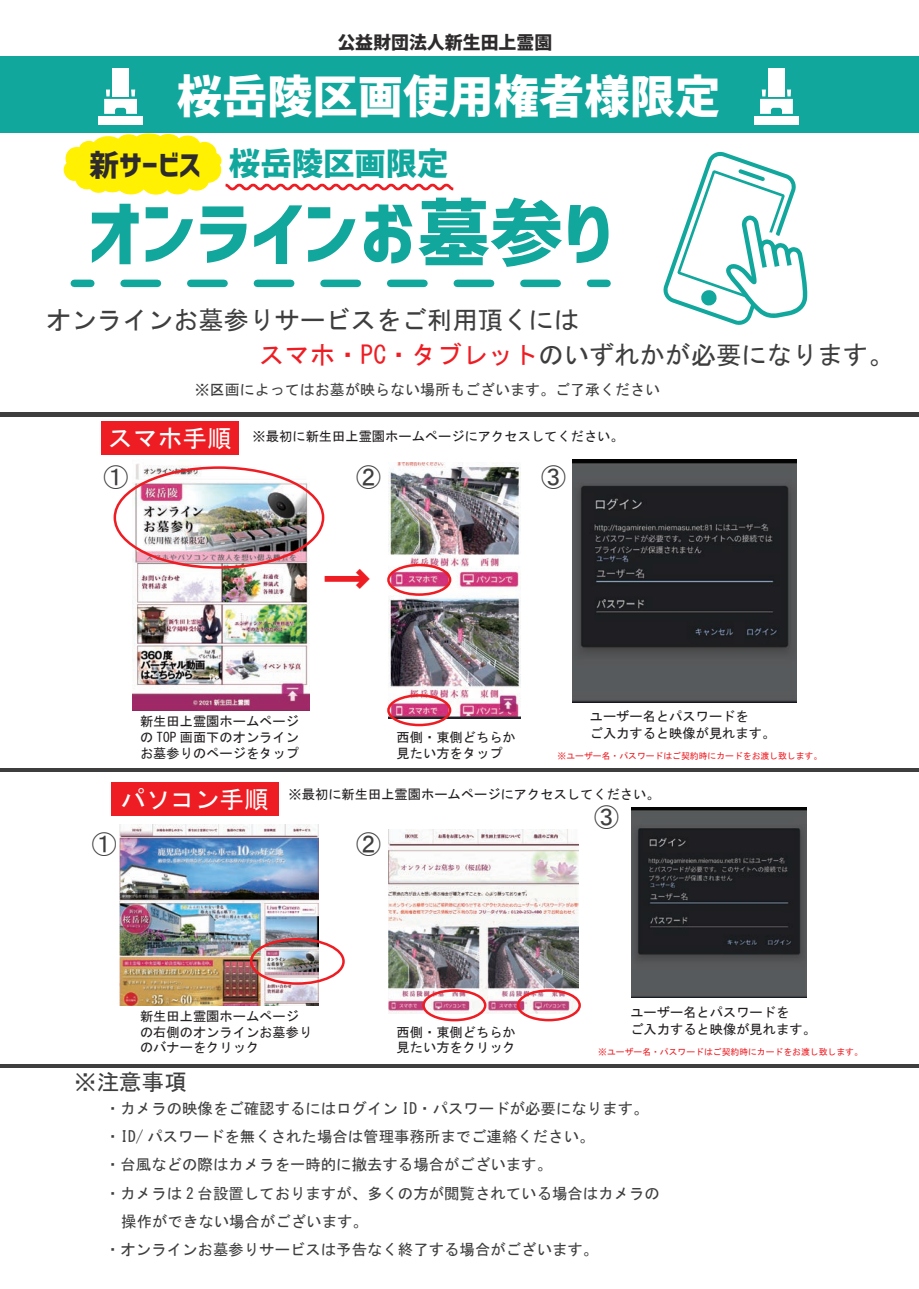
<style>
.page{position:relative;width:919px;height:1289px;background:#fff}
.page>*{position:absolute;margin:0;border:0;box-sizing:border-box;transform-origin:0 0}
.t1{font:72.9px "Corporate Logo Bold";color:#12a79d}
.t2{font:47.85px "HG Soei Kakugothic UB";color:#ee1d23}
.t3{font:45.3px "Corporate Logo Bold";color:#fff}
.t4{font:31.35px "Corporate Logo Bold";color:#12a79d}
.t5{font:29.55px "Corporate Logo Bold";color:#2e2b2c}
.t6{font:25.35px "MS Gothic";color:#3e3e3f}
.t7{font:24.75px "MS Gothic";color:#fff}
.t8{font:24.75px "MS Gothic";color:#3e3e3f}
.t9{font:22.5px "MS Gothic";color:#3e3e3f}
.t10{font:17.85px "Corporate Logo Bold";color:#2e2b2c}
.t11{font:15.45px/28.3px "MS Gothic";color:#3e3e3f}
.t12{font:15px "MS Gothic";color:#3e3e3f}
.t13{font:13.2px/15.8px "MS Gothic";color:#231f20}
.t14{font:8.85px "MS Gothic";color:#ee1d23}
.s1{color:#ee1d23}
</style>
<div class="page">
<div style="left:101px;top:421px;width:138px;height:33px;background:#ee1d23"></div>
<div style="left:0;top:56px;width:918px;height:77px;background:#12a79d"></div>
<div style="left:111px;top:782px;width:167px;height:33px;background:#ee1d23"></div>
<div style="left:74px;top:279px;width:17px;height:8px;background:#12a79d"></div>
<svg style="left:124px;top:279px;width:437px;height:8px"></svg>
<div style="left:590px;top:279px;width:17px;height:8px;background:#12a79d"></div>
<div style="left:754px;top:116px;width:44px;height:9px;background:#fff"></div>
<div style="left:768px;top:68px;width:16px;height:28px;background:#fff"></div>
<svg style="left:760px;top:89px;width:32px;height:25px"></svg>
<div style="left:99px;top:116px;width:43px;height:9px;background:#fff"></div>
<div style="left:112px;top:68px;width:17px;height:28px;background:#fff"></div>
<svg style="left:104px;top:89px;width:33px;height:25px"></svg>
<svg style="left:663px;top:151px;width:145px;height:174px"></svg>
<hr style="left:0;top:412px;width:918px;height:4px;background:#3e3e3f">
<hr style="left:0;top:768px;width:918px;height:3px;background:#3e3e3f">
<hr style="left:0;top:1064px;width:918px;height:3px;background:#3e3e3f">
<img style="left:388px;top:462px;width:132px;height:256px">
<img style="left:133px;top:464px;width:176px;height:246px">
<div style="left:113px;top:466px;width:211px;height:103px;border:3px solid #ee1d23;border-radius:50%"></div>
<div style="left:387px;top:563px;width:64px;height:33px;border:3px solid #ee1d23;border-radius:50%"></div>
<div style="left:387px;top:694px;width:64px;height:32px;border:3px solid #ee1d23;border-radius:50%"></div>
<img style="left:572px;top:459px;width:224px;height:244px">
<img style="left:631px;top:807px;width:175px;height:190px">
<img style="left:120px;top:824px;width:198px;height:181px">
<div style="left:250px;top:938px;width:95px;height:46px;border:3px solid #ee1d23;border-radius:50%"></div>
<img style="left:388px;top:829px;width:190px;height:184px">
<div style="left:422px;top:989px;width:64px;height:32px;border:3px solid #ee1d23;border-radius:50%"></div>
<div style="left:516px;top:989px;width:65px;height:32px;border:3px solid #ee1d23;border-radius:50%"></div>
<svg style="left:64px;top:133px;width:390px;height:62px"></svg>
<h3 class="t10" style="left:337px;top:31px;width:216px">公益財団法人新生田上霊園</h3>
<h3 class="t3" style="left:177px;top:66px;width:545px">桜岳陵区画使用権者様限定</h3>
<h3 class="t5" style="left:89px;top:145px;width:113px">新サービス</h3>
<h3 class="t4" style="left:229px;top:142px;width:221px">桜岳陵区画限定</h3>
<h1 class="t1" style="left:88px;top:183px;width:526px">オンラインお墓参り</h1>
<h3 class="t6" style="left:46px;top:307px;width:534px">オンラインお墓参りサービスをご利用頂くには</h3>
<h3 class="t6" style="left:259px;top:342px;width:636px"><span class="s1">スマホ・PC・タブレット</span>のいずれかが必要になります。</h3>
<p class="t12" style="left:195px;top:382px;width:466px">※区画によってはお墓が映らない場所もございます。ご了承ください</p>
<h3 class="t7" style="left:108px;top:425px;width:125px">スマホ手順</h3>
<h3 class="t8" style="left:103px;top:465px;width:26px">①</h3>
<p class="t13" style="left:253px;top:428px;width:372px">※最初に新生田上霊園ホームページにアクセスしてください。</p>
<h3 class="t8" style="left:356px;top:465px;width:26px">②</h3>
<h3 class="t8" style="left:541px;top:465px;width:26px">③</h3>
<h2 class="t2" style="left:323px;top:555px;width:49px">→</h2>
<p class="t13" style="left:140px;top:713px;width:160px">新生田上霊園ホームページ</p>
<p class="t13" style="left:140px;top:729px;width:160px">の TOP 画面下のオンライン</p>
<p class="t13" style="left:396px;top:729px;width:121px">西側・東側どちらか</p>
<p class="t13" style="left:140px;top:745px;width:160px">お墓参りのページをタップ</p>
<p class="t13" style="left:396px;top:745px;width:107px">見たい方をタップ</p>
<p class="t13" style="left:589px;top:708px;width:160px">ユーザー名とパスワードを</p>
<p class="t14" style="left:557px;top:751px;width:266px">※ユーザー名・パスワードはご契約時にカードをお渡し致します。</p>
<p class="t13" style="left:589px;top:725px;width:187px">ご入力すると映像が見れます。</p>
<h3 class="t7" style="left:121px;top:786px;width:150px">パソコン手順</h3>
<h3 class="t8" style="left:92px;top:832px;width:26px">①</h3>
<p class="t13" style="left:288px;top:786px;width:372px">※最初に新生田上霊園ホームページにアクセスしてください。</p>
<h3 class="t8" style="left:356px;top:832px;width:26px">②</h3>
<h3 class="t8" style="left:594px;top:804px;width:26px">③</h3>
<p class="t13" style="left:140px;top:1008px;width:174px">新生田上霊園ホームページの右側のオンラインお墓参りのバナーをクリック</p>
<h3 class="t9" style="left:74px;top:1070px;width:114px">※注意事項</h3>
<p class="t13" style="left:396px;top:1024px;width:121px">西側・東側どちらか見たい方をクリック</p>
<p class="t13" style="left:630px;top:1004px;width:160px">ユーザー名とパスワードを</p>
<p class="t14" style="left:598px;top:1047px;width:266px">※ユーザー名・パスワードはご契約時にカードをお渡し致します。</p>
<p class="t13" style="left:630px;top:1021px;width:187px">ご入力すると映像が見れます。</p>
<p class="t11" style="left:105px;top:1093px;width:556px">・カメラの映像をご確認するにはログイン ID・パスワードが必要になります。・ID/ パスワードを無くされた場合は管理事務所までご連絡ください。<br>・台風などの際はカメラを一時的に撤去する場合がございます。<br>・カメラは 2 台設置しておりますが、多くの方が閲覧されている場合はカメラの</p>
<p class="t11" style="left:121px;top:1207px;width:248px">操作ができない場合がございます。</p>
<p class="t11" style="left:105px;top:1235px;width:495px">・オンラインお墓参りサービスは予告なく終了する場合がございます。</p>
</div>
